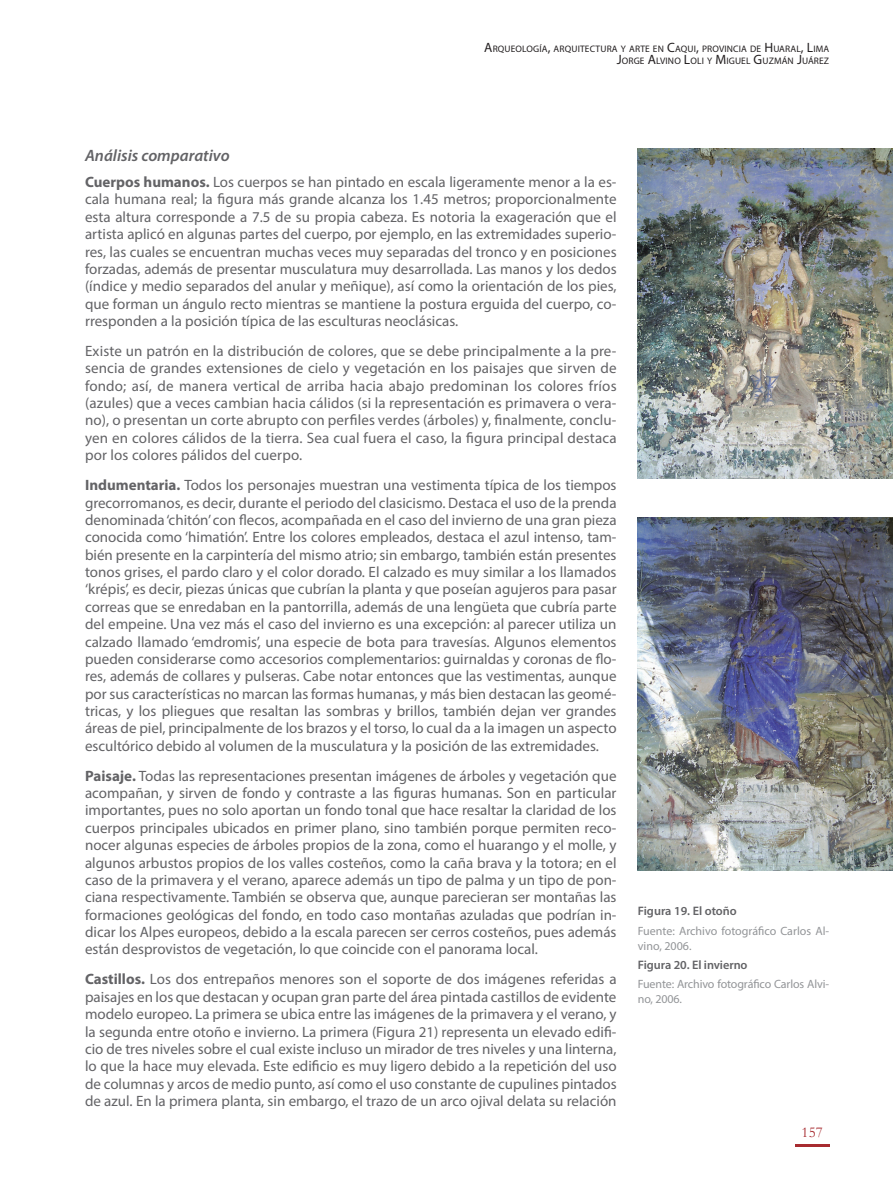
<style>
.page{position:relative;width:893px;height:1191px;background:#fff}
.page>*{position:absolute;margin:0;border:0;box-sizing:border-box;transform-origin:0 0}
.Subtitulo_2{font:italic 600 16.5px "Myriad Pro";color:#636366}
.Texto{font:15px/17.4px "Myriad Pro";color:#636366;text-align:justify}
.t1{font:15px "Garamond";color:#a72b30}
.Nombre_Figura{font:600 12.3px "Myriad Pro";letter-spacing:-.005em;color:#636366}
.Nombre_Figura-2{font:12px/15px "Myriad Pro";letter-spacing:-.01em;color:#939598}
.t2{font:9.45px/12px "Myriad Pro";letter-spacing:.015em;color:#231f20;text-align:right}
.s1{font-size:13.5px}
.s2{font-weight:700}
</style>
<div class="page">
<hr style="left:795px;top:1144px;width:34px;height:2px;background:#a72b30">
<img style="left:638px;top:149px;width:255px;height:330px">
<img style="left:638px;top:517px;width:255px;height:353px">
<p class="t2" style="left:484px;top:42px;width:346px"><span class="s1">A</span>RQUEOLOGÍA<span class="s1">,</span> ARQUITECTURA Y ARTE EN <span class="s1">C</span>AQUI<span class="s1">,</span> PROVINCIA DE <span class="s1">H</span>UARAL<span class="s1">, L</span>IMA<br><span class="s1">J</span>ORGE <span class="s1">A</span>LVINO <span class="s1">L</span>OLI Y <span class="s1">M</span> IGUEL <span class="s1">G</span>UZMÁN <span class="s1">J</span>UÁREZ</p>
<p class="Subtitulo_2" style="left:85px;top:145px;width:146px">Análisis comparativo</p>
<p class="Texto" style="left:85px;top:173px;width:533px"><span class="s2">Cuerpos humanos.</span> Los cuerpos se han pintado en escala ligeramente menor a la es&shy;cala humana real; la figura más grande alcanza los 1.45 metros; proporcionalmente esta altura corresponde a 7.5 de su propia cabeza. Es notoria la exageración que el artista aplicó en algunas partes del cuerpo, por ejemplo, en las extremidades superio&shy;res, las cuales se encuentran muchas veces muy separadas del tronco y en posiciones forzadas, además de presentar musculatura muy desarrollada. Las manos y los dedos (índice y medio separados del anular y meñique), así como la orientación de los pies, que forman un ángulo recto mientras se mantiene la postura erguida del cuerpo, co&shy;rresponden a la posición típica de las esculturas neoclásicas.</p>
<p class="Texto" style="left:85px;top:342px;width:533px">Existe un patrón en la distribución de colores, que se debe principalmente a la pre&shy;sencia de grandes extensiones de cielo y vegetación en los paisajes que sirven de fondo; así, de manera vertical de arriba hacia abajo predominan los colores fríos (azules) que a veces cambian hacia cálidos (si la representación es primavera o vera&shy;no), o presentan un corte abrupto con perfiles verdes (árboles) y, finalmente, conclu&shy;yen en colores cálidos de la tierra. Sea cual fuera el caso, la figura principal destaca por los colores pálidos del cuerpo.</p>
<p class="Texto" style="left:85px;top:476px;width:533px"><span class="s2">Indumentaria.</span> Todos los personajes muestran una vestimenta típica de los tiempos grecorromanos, es decir, durante el periodo del clasicismo. Destaca el uso de la prenda denominada ‘chitón’ con flecos, acompañada en el caso del invierno de una gran pieza conocida como ‘himatión’. Entre los colores empleados, destaca el azul intenso, tam&shy;bién presente en la carpintería del mismo atrio; sin embargo, también están presentes tonos grises, el pardo claro y el color dorado. El calzado es muy similar a los llamados ‘krépis’, es decir, piezas únicas que cubrían la planta y que poseían agujeros para pasar correas que se enredaban en la pantorrilla, además de una lengüeta que cubría parte del empeine. Una vez más el caso del invierno es una excepción: al parecer utiliza un calzado llamado ‘emdromis’, una especie de bota para travesías. Algunos elementos pueden considerarse como accesorios complementarios: guirnaldas y coronas de flo&shy;res, además de collares y pulseras. Cabe notar entonces que las vestimentas, aunque por sus características no marcan las formas humanas, y más bien destacan las geomé&shy;tricas, y los pliegues que resaltan las sombras y brillos, también dejan ver grandes áreas de piel, principalmente de los brazos y el torso, lo cual da a la imagen un aspecto escultórico debido al volumen de la musculatura y la posición de las extremidades.</p>
<p class="Texto" style="left:85px;top:767px;width:533px"><span class="s2">Paisaje.</span> Todas las representaciones presentan imágenes de árboles y vegetación que acompañan, y sirven de fondo y contraste a las figuras humanas. Son en particular importantes, pues no solo aportan un fondo tonal que hace resaltar la claridad de los cuerpos principales ubicados en primer plano, sino también porque permiten reco&shy;nocer algunas especies de árboles propios de la zona, como el huarango y el molle, y algunos arbustos propios de los valles costeños, como la caña brava y la totora; en el caso de la primavera y el verano, aparece además un tipo de palma y un tipo de pon&shy;ciana respectivamente. También se observa que, aunque parecieran ser montañas las formaciones geológicas del fondo, en todo caso montañas azuladas que podrían in&shy;dicar los Alpes europeos, debido a la escala parecen ser cerros costeños, pues además están desprovistos de vegetación, lo que coincide con el panorama local.</p>
<p class="Texto" style="left:85px;top:970px;width:533px"><span class="s2">Castillos.</span> Los dos entrepaños menores son el soporte de dos imágenes referidas a paisajes en los que destacan y ocupan gran parte del área pintada castillos de evidente modelo europeo. La primera se ubica entre las imágenes de la primavera y el verano, y la segunda entre otoño e invierno. La primera (Figura 21) representa un elevado edifi&shy;cio de tres niveles sobre el cual existe incluso un mirador de tres niveles y una linterna, lo que la hace muy elevada. Este edificio es muy ligero debido a la repetición del uso de columnas y arcos de medio punto, así como el uso constante de cupulines pintados de azul. En la primera planta, sin embargo, el trazo de un arco ojival delata su relación</p>
<p class="Nombre_Figura" style="left:638px;top:903px;width:101px">Figura 19. El otoño</p>
<p class="Nombre_Figura-2" style="left:638px;top:923px;width:193px">Fuente: Archivo fotográfico Carlos Al&shy;vino, 2006.</p>
<p class="Nombre_Figura" style="left:638px;top:957px;width:111px">Figura 20. El invierno</p>
<p class="Nombre_Figura-2" style="left:638px;top:976px;width:193px">Fuente: Archivo fotográfico Carlos Alvi&shy;no, 2006.</p>
<p class="t1" style="left:802px;top:1122px;width:23px">157</p>
</div>
